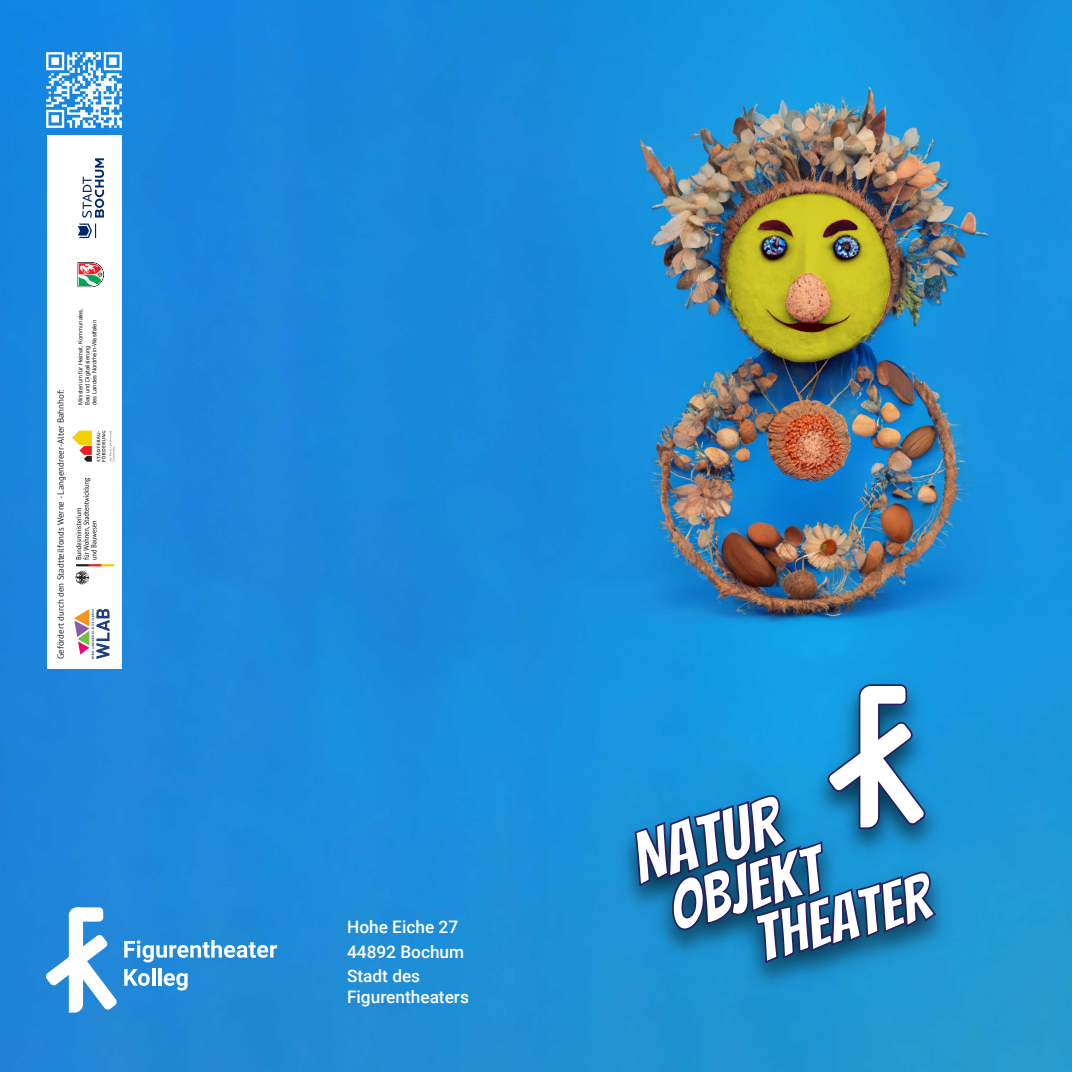
<style>
.page{position:relative;width:1072px;height:1072px;background:#fff}
.page>*{position:absolute;margin:0;border:0;box-sizing:border-box;transform-origin:0 0}
.t1{font:500 17.15px/24.3px "Roboto";color:#fff}
.t2{font:8.92px "PT Sans";color:#231f20}
.t3{font:5.77px/7px "Arial";color:#231f20}
</style>
<div class="page">
<img style="left:0;top:0;width:1071px;height:1071px">
<img style="left:801px;top:670px;width:150px;height:187px">
<img style="left:608px;top:781px;width:25px;height:144px">
<img style="left:728px;top:857px;width:234px;height:145px">
<svg style="left:633px;top:683px;width:304px;height:281px"></svg>
<svg style="left:124px;top:940px;width:153px;height:22px"></svg>
<svg style="left:124px;top:969px;width:26px;height:16px"></svg>
<hr style="left:152px;top:968px;width:3px;height:17px;background:#fff">
<hr style="left:158px;top:968px;width:3px;height:17px;background:#fff">
<svg style="left:164px;top:973px;width:24px;height:17px"></svg>
<svg style="left:46px;top:907px;width:71px;height:105px"></svg>
<img style="left:47px;top:53px;width:74px;height:74px">
<div style="left:47px;top:135px;width:74px;height:533px;background:#fff"></div>
<svg style="left:78px;top:158px;width:26px;height:80px"></svg>
<svg style="left:72px;top:430px;width:43px;height:32px"></svg>
<svg style="left:74px;top:609px;width:35px;height:50px"></svg>
<svg style="left:78px;top:262px;width:26px;height:25px"></svg>
<svg style="left:75px;top:478px;width:39px;height:107px"></svg>
<h2 class="t2" style="left:55px;top:659px;width:271px;rotate:-90deg">Gefördert durch den Stadtteilfonds Werne - Langendreer-Alter Bahnhof:</h2>
<p class="t3" style="left:77px;top:405px;width:98px;rotate:-90deg">Ministerium für Heimat, Kommunales,<br>Bau und Digitalisierung<br>des Landes Nordrhein-Westfalen</p>
<h1 class="t1" style="left:347px;top:914px;width:119px">Hohe Eiche 27<br>44892 Bochum<br>Stadt des</h1>
<h1 class="t1" style="left:347px;top:983px;width:123px">Figurentheaters</h1>
</div>
